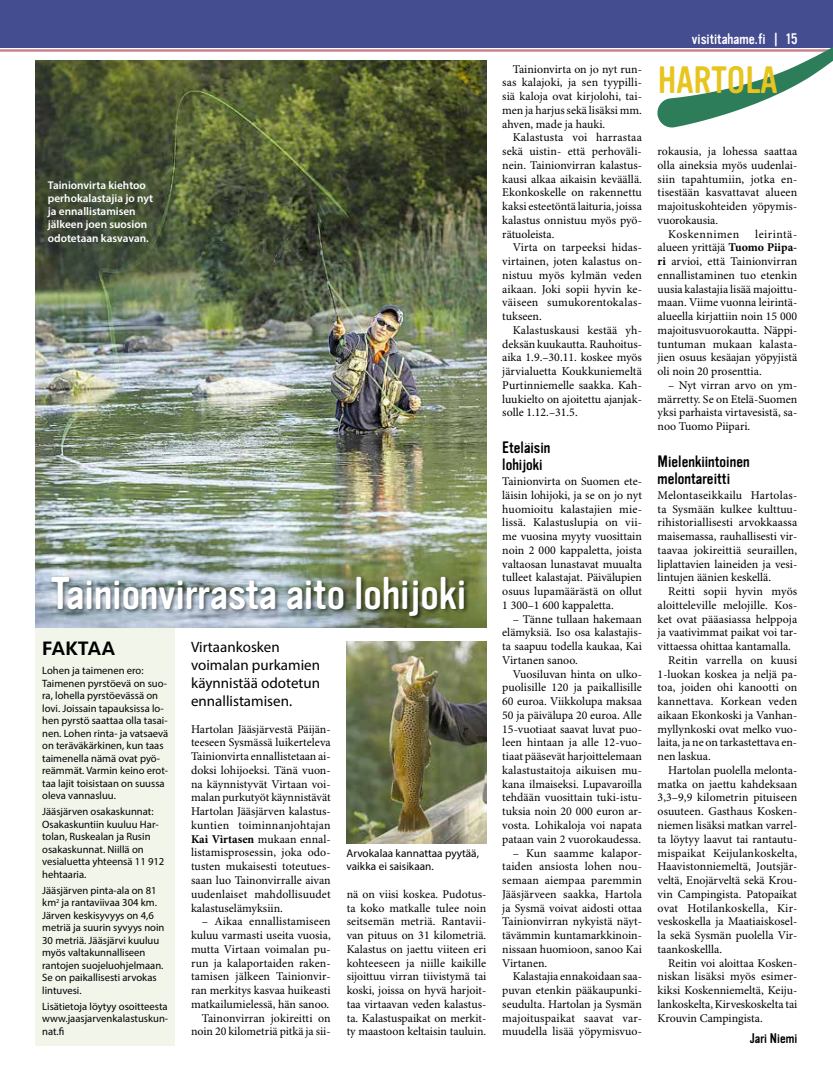
<style>
.page{position:relative;width:833px;height:1081px;background:#fff}
.page>*{position:absolute;margin:0;border:0;box-sizing:border-box;transform-origin:0 0}
.t1{font:45px "Vinyl OT";color:#fff}
.t2{font:37.38px "Vinyl OT";color:#e8c41f}
.t3{font:500 20px "Seravek";color:#000}
.t4{font:16.25px/17.5px "Vinyl OT";color:#000}
.t5{font:15px/18px "Myriad Pro";color:#000}
.t6{font:15px "Vinyl OT";color:#fff}
.t7{font:13.75px "Vinyl OT";color:#000}
.t8{font:11.88px/13.8px "Minion Pro";color:#000;text-align:justify}
.t9{font:11.88px "Minion Pro";letter-spacing:.04em;color:#000}
.t10{font:600 11.25px/13.1px "Myriad Pro";color:#fff}
.t11{font:11.25px/13.1px "Myriad Pro";color:#000}
.t12{font:10.62px/12.5px "Myriad Pro";color:#000}
.s1{font-weight:700}
</style>
<div class="page">
<div style="left:0;top:0;width:833px;height:48px;background:#434d90"></div>
<hr style="left:0;top:49px;width:833px;height:3px;background:#cb8290">
<img style="left:346px;top:641px;width:140px;height:202px">
<div style="left:35px;top:622px;width:140px;height:423px;background:#f2f5ea"></div>
<img style="left:35px;top:60px;width:451px;height:567px">
<svg style="left:657px;top:47px;width:176px;height:81px"></svg>
<div style="left:50px;top:575px;width:419px;height:46px;background:#000;opacity:.55"></div>
<p class="t10" style="left:48px;top:178px;width:107px">Tainionvirta kiehtoo perhokalastajia jo nyt ja ennallistamisen jälkeen joen suosion odotetaan kasvavan.</p>
<h1 class="t1" style="left:51px;top:569px;width:416px">Tainionvirrasta aito lohijoki</h1>
<p class="t5" style="left:191px;top:638px;width:131px">Virtaankosken voimalan purkamien käynnistää odotetun ennallistamisen.</p>
<p class="t8" style="left:191px;top:722px;width:141px">Hartolan Jääsjärvestä Päijän&shy;teeseen Sysmässä luikerteleva Tainionvirta ennallistetaan ai&shy;doksi lohijoeksi. Tänä vuon&shy;na käynnistyvät Virtaan voi&shy;malan purkutyöt käynnistävät Hartolan Jääsjärven kalastus&shy;kuntien toiminnanjohtajan <span class="s1">Kai Virtasen</span> mukaan ennal&shy;listamisprosessin, joka odo&shy;tusten mukaisesti toteutues&shy;saan luo Tainonvirralle aivan uudenlaiset mahdollisuudet kalastuselämyksiin.</p>
<p class="t8" style="left:191px;top:915px;width:141px;text-align:right">– Aikaa ennallistamiseen kuluu varmasti useita vuosia, mutta Virtaan voimalan pu&shy;run ja kalaportaiden raken&shy;tamisen jälkeen Tainionvir&shy;ran merkitys kasvaa huikeasti matkailumielessä, hän sanoo.<br>Tainonvirran jokireitti on noin 20 kilometriä pitkä ja sii-</p>
<h3 class="t3" style="left:42px;top:635px;width:75px">FAKTAA</h3>
<p class="t12" style="left:42px;top:664px;width:128px">Lohen ja taimenen ero:<br>Taimenen pyrstöevä on suo&shy;ra, lohella pyrstöevässä on lovi. Joissain tapauksissa lo&shy;hen pyrstö saattaa olla tasai&shy;nen. Lohen rinta- ja vatsaevä on teräväkärkinen, kun taas taimenella nämä ovat pyö&shy;reämmät. Varmin keino erot&shy;taa lajit toisistaan on suussa oleva vannasluu.</p>
<p class="t12" style="left:42px;top:805px;width:124px">Jääsjärven osakaskunnat:<br>Osakaskuntiin kuuluu Har&shy;tolan, Ruskealan ja Rusin osakaskunnat. Niillä on vesialuetta yhteensä 11 912 hehtaaria.</p>
<p class="t12" style="left:42px;top:884px;width:124px">Jääsjärven pinta-ala on 81 km<sup>2</sup> ja rantaviivaa 304 km.<br>Järven keskisyvyys on 4,6 metriä ja suurin syvyys noin<br>30 metriä. Jääsjärvi kuuluu myös valtakunnalliseen rantojen suojeluohjelmaan.<br>Se on paikallisesti arvokas lintuvesi.</p>
<p class="t12" style="left:42px;top:1000px;width:127px;text-align:justify">Lisätietoja löytyy osoitteesta www.jaasjarvenkalastuskun&shy;nat.fi</p>
<p class="t11" style="left:346px;top:846px;width:134px">Arvokalaa kannattaa pyytää, vaikka ei saisikaan.</p>
<p class="t8" style="left:347px;top:887px;width:141px">nä on viisi koskea. Pudotus&shy;ta koko matkalle tulee noin seitsemän metriä. Rantavii&shy;van pituus on 31 kilometriä.<br>Kalastus on jaettu viiteen eri kohteeseen ja niille kaikille sijoittuu virran tiivistymä tai koski, joissa on hyvä harjoit&shy;taa virtaavan veden kalastus&shy;ta. Kalastuspaikat on merkit&shy;ty maastoon keltaisin tauluin.</p>
<p class="t8" style="left:502px;top:62px;width:141px;text-indent:11px">Tainionvirta on jo nyt run&shy;sas kalajoki, ja sen tyypilli&shy;siä kaloja ovat kirjolohi, tai&shy;men ja harjus sekä lisäksi mm. ahven, made ja hauki.</p>
<p class="t8" style="left:502px;top:131px;width:141px;text-indent:11px">Kalastusta voi harrastaa sekä uistin- että perhoväli&shy;nein. Tainionvirran kalastus&shy;kausi alkaa aikaisin keväällä.<br>Ekonkoskelle on rakennettu kaksi esteetöntä laituria, joissa kalastus onnistuu myös pyö&shy;rätuoleista.</p>
<p class="t8" style="left:502px;top:241px;width:141px;text-indent:11px">Virta on tarpeeksi hidas&shy;virtainen, joten kalastus on&shy;nistuu myös kylmän veden aikaan. Joki sopii hyvin ke&shy;väiseen sumukorentokalas&shy;tukseen.</p>
<p class="t8" style="left:502px;top:324px;width:141px;text-indent:11px">Kalastuskausi kestää yh&shy;deksän kuukautta. Rauhoitus&shy;aika 1.9.–30.11. koskee myös järvialuetta Koukkuniemeltä Purtinniemelle saakka. Kah&shy;luukielto on ajoitettu ajanjak&shy;solle 1.12.–31.5.</p>
<h3 class="t4" style="left:502px;top:439px;width:50px">Eteläisin lohijoki</h3>
<p class="t8" style="left:502px;top:475px;width:141px">Tainionvirta on Suomen ete&shy;läisin lohijoki, ja se on jo nyt huomioitu kalastajien mie&shy;lissä. Kalastuslupia on vii&shy;me vuosina myyty vuosittain noin 2 000 kappaletta, joista valtaosan lunastavat muualta tulleet kalastajat. Päivälupien osuus lupamäärästä on ollut 1 300–1 600 kappaletta.</p>
<p class="t8" style="left:502px;top:612px;width:141px;text-indent:11px">– Tänne tullaan hakemaan elämyksiä. Iso osa kalastajis&shy;ta saapuu todella kaukaa, Kai Virtanen sanoo.</p>
<p class="t8" style="left:502px;top:667px;width:141px;text-indent:11px">Vuosiluvan hinta on ulko&shy;puolisille 120 ja paikallisille 60 euroa. Viikkolupa maksaa 50 ja päivälupa 20 euroa. Alle 15-vuotiaat saavat luvat puo&shy;leen hintaan ja alle 12-vuo&shy;tiaat pääsevät harjoittelemaan kalastustaitoja aikuisen mu&shy;kana ilmaiseksi. Lupavaroilla tehdään vuosittain tuki-istu&shy;tuksia noin 20 000 euron ar&shy;vosta. Lohikaloja voi napata pataan vain 2 vuorokaudessa.</p>
<p class="t8" style="left:502px;top:846px;width:141px;text-indent:11px">– Kun saamme kalapor&shy;taiden ansiosta lohen nou&shy;semaan aiempaa paremmin Jääsjärveen saakka, Hartola ja Sysmä voivat aidosti ottaa Tainionvirran nykyistä näyt&shy;tävämmin kuntamarkkinoin&shy;nissaan huomioon, sanoo Kai Virtanen.</p>
<p class="t8" style="left:502px;top:970px;width:141px;text-indent:11px">Kalastajia ennakoidaan saa&shy;puvan etenkin pääkaupunki&shy;seudulta. Hartolan ja Sysmän majoituspaikat saavat var&shy;muudella lisää yöpymisvuo-</p>
<p class="t6" style="left:692px;top:30px;width:107px">visititahame.fi | 15</p>
<h2 class="t2" style="left:657px;top:59px;width:121px">HARTOLA</h2>
<p class="t8" style="left:657px;top:145px;width:141px">rokausia, ja lohessa saattaa</p>
<p class="t8" style="left:657px;top:159px;width:141px">olla aineksia myös uudenlai-</p>
<p class="t8" style="left:657px;top:172px;width:141px">siin tapahtumiin, jotka en-</p>
<p class="t8" style="left:657px;top:186px;width:141px">tisestään kasvattavat alueen</p>
<p class="t8" style="left:657px;top:200px;width:141px">majoituskohteiden yöpymis-</p>
<p class="t8" style="left:657px;top:214px;width:62px">vuorokausia.</p>
<p class="t9" style="left:668px;top:227px;width:72px">Koskennimen</p>
<p class="t8" style="left:657px;top:227px;width:141px;text-indent:98px">leirintä&shy;alueen yrittäjä <span class="s1">Tuomo Piipa&shy;ri</span> arvioi, että Tainionvirran ennallistaminen tuo etenkin uusia kalastajia lisää majoittu&shy;maan. Viime vuonna leirintä&shy;alueella kirjattiin noin 15 000 majoitusvuorokautta. Näppi&shy;tuntuman mukaan kalasta&shy;jien osuus kesäajan yöpyjistä oli noin 20 prosenttia.</p>
<p class="t8" style="left:657px;top:379px;width:141px;text-indent:11px">– Nyt virran arvo on ym&shy;märretty. Se on Etelä-Suomen yksi parhaista virtavesistä, sa&shy;noo Tuomo Piipari.</p>
<h3 class="t4" style="left:657px;top:452px;width:94px">Mielenkiintoinen melontareitti</h3>
<p class="t8" style="left:657px;top:489px;width:141px">Melontaseikkailu Hartolas&shy;ta Sysmään kulkee kulttuu&shy;rihistoriallisesti arvokkaassa maisemassa, rauhallisesti vir&shy;taavaa jokireittiä seuraillen, liplattavien laineiden ja vesi&shy;lintujen äänien keskellä.</p>
<p class="t8" style="left:668px;top:585px;width:130px">Reitti sopii hyvin myös</p>
<p class="t8" style="left:657px;top:599px;width:141px">aloitteleville melojille. Kos-</p>
<p class="t8" style="left:657px;top:612px;width:141px">ket ovat pääasiassa helppoja</p>
<p class="t8" style="left:657px;top:626px;width:141px">ja vaativimmat paikat voi tar-</p>
<p class="t8" style="left:657px;top:640px;width:135px">vittaessa ohittaa kantamalla.</p>
<p class="t8" style="left:668px;top:654px;width:130px">Reitin varrella on kuusi</p>
<p class="t8" style="left:657px;top:667px;width:141px">1-luokan koskea ja neljä pa-</p>
<p class="t8" style="left:657px;top:681px;width:141px">toa, joiden ohi kanootti on</p>
<p class="t8" style="left:657px;top:695px;width:141px">kannettava. Korkean veden</p>
<p class="t8" style="left:657px;top:709px;width:141px">aikaan Ekonkoski ja Vanhan-</p>
<p class="t8" style="left:657px;top:722px;width:141px">myllynkoski ovat melko vuo-</p>
<p class="t8" style="left:657px;top:736px;width:141px">laita, ja ne on tarkastettava en-</p>
<p class="t8" style="left:657px;top:750px;width:55px">nen laskua.</p>
<p class="t8" style="left:668px;top:764px;width:130px">Hartolan puolella melonta-</p>
<p class="t8" style="left:657px;top:777px;width:141px">matka on jaettu kahdeksaan</p>
<p class="t8" style="left:657px;top:791px;width:141px">3,3–9,9 kilometrin pituiseen</p>
<p class="t8" style="left:657px;top:805px;width:141px">osuuteen. Gasthaus Kosken-</p>
<p class="t8" style="left:657px;top:819px;width:141px">niemen lisäksi matkan varrel-</p>
<p class="t8" style="left:657px;top:832px;width:141px">ta löytyy laavut tai rantautu-</p>
<p class="t8" style="left:657px;top:846px;width:141px">mispaikat Keijulankoskelta,</p>
<p class="t8" style="left:657px;top:860px;width:141px">Haavistonniemeltä, Joutsjär-</p>
<p class="t8" style="left:657px;top:874px;width:141px">veltä, Enojärveltä sekä Krou-</p>
<p class="t8" style="left:657px;top:887px;width:141px">vin Campingista. Patopaikat</p>
<p class="t8" style="left:657px;top:901px;width:141px">ovat Hotilankoskella, Kir-</p>
<p class="t8" style="left:657px;top:915px;width:141px">veskoskella ja Maatiaiskosel-</p>
<p class="t8" style="left:657px;top:929px;width:141px">la sekä Sysmän puolella Vir-</p>
<p class="t8" style="left:657px;top:942px;width:66px">taankoskellla.</p>
<p class="t8" style="left:668px;top:956px;width:130px">Reitin voi aloittaa Kosken-</p>
<p class="t8" style="left:657px;top:970px;width:141px">niskan lisäksi myös esimer-</p>
<p class="t8" style="left:657px;top:984px;width:141px">kiksi Koskenniemeltä, Keiju-</p>
<p class="t8" style="left:657px;top:997px;width:141px">lankoskelta, Kirveskoskelta tai</p>
<p class="t8" style="left:657px;top:1011px;width:107px">Krouvin Campingista.</p>
<p class="t7" style="left:749px;top:1030px;width:49px">Jari Niemi</p>
</div>
